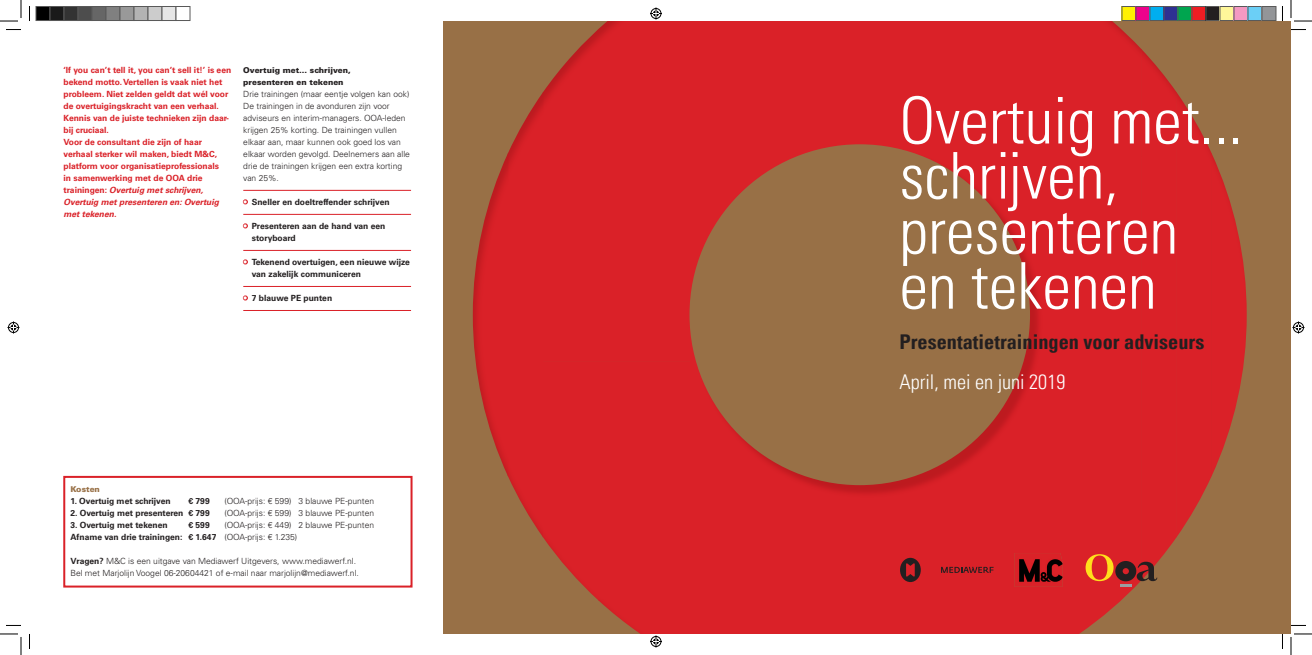
<style>
.page{position:relative;width:1312px;height:655px;background:#fff}
.page>*{position:absolute;margin:0;border:0;box-sizing:border-box;transform-origin:0 0}
.t1{font:64.3px/55px "Univers LTCYR 47 Light Cond";color:#fff}
.t2{font:20.3px "Univers LTCYR 67 Bold Cond";color:#231f20}
.t3{font:20.3px "Univers LTCYR 47 Light Cond";color:#fff}
.t4{font:300 8.5px/12px "Univers LT";color:#231f20}
.t5{font:700 8.5px/12px "Univers LT";color:#da2128}
.t6{font:700 8.5px/12px "Univers LT";color:#231f20}
.t7{font:900 8px/12px "Univers LT";color:#231f20}
.t8{font:900 8px "Univers LT";color:#987046}
.s1{font-style:italic}
.s2{font-weight:300;color:#fff}
.s3{font-weight:700}
</style>
<div class="page">
<div style="left:443px;top:21px;width:848px;height:612px;background:#987046"></div>
<div style="left:543px;top:21px;width:176px;height:579px;background:#da2128"></div>
<div style="left:719px;top:21px;width:422px;height:136px;background:#da2128"></div>
<img style="left:1141px;top:49px;width:36px;height:530px">
<img style="left:508px;top:92px;width:35px;height:445px">
<img style="left:1176px;top:92px;width:36px;height:445px">
<img style="left:473px;top:153px;width:35px;height:323px">
<img style="left:1211px;top:153px;width:36px;height:323px">
<div style="left:1036px;top:157px;width:106px;height:476px;background:#da2128"></div>
<div style="left:719px;top:497px;width:317px;height:136px;background:#da2128"></div>
<img style="left:598px;top:599px;width:121px;height:34px">
<img style="left:691px;top:146px;width:352px;height:351px">
<div style="left:689px;top:144px;width:341px;height:341px;background:#987046;border-radius:50%"></div>
<svg style="left:900px;top:557px;width:21px;height:24px"></svg>
<svg style="left:941px;top:566px;width:53px;height:6px"></svg>
<img style="left:1014px;top:553px;width:49px;height:33px">
<hr style="left:243px;top:190px;width:168px;height:1px;background:#da2128">
<hr style="left:243px;top:214px;width:168px;height:1px;background:#da2128">
<hr style="left:243px;top:250px;width:168px;height:1px;background:#da2128">
<hr style="left:243px;top:286px;width:168px;height:1px;background:#da2128">
<hr style="left:243px;top:310px;width:168px;height:1px;background:#da2128">
<svg style="left:243px;top:199px;width:5px;height:5px"></svg>
<svg style="left:243px;top:223px;width:5px;height:5px"></svg>
<svg style="left:243px;top:259px;width:5px;height:5px"></svg>
<svg style="left:243px;top:295px;width:5px;height:5px"></svg>
<div style="left:63px;top:475px;width:350px;height:112px;border:2px solid #da2128"></div>
<svg style="left:1086px;top:554px;width:71px;height:33px;background:#b14028"></svg>
<svg style="left:6px;top:29px;width:15px;height:1px"></svg>
<svg style="left:1291px;top:29px;width:15px;height:1px"></svg>
<svg style="left:6px;top:625px;width:15px;height:1px"></svg>
<svg style="left:1291px;top:625px;width:15px;height:1px"></svg>
<svg style="left:29px;top:6px;width:1px;height:15px"></svg>
<svg style="left:29px;top:634px;width:1px;height:14px"></svg>
<svg style="left:1282px;top:6px;width:1px;height:15px"></svg>
<svg style="left:1282px;top:633px;width:1px;height:15px"></svg>
<svg style="left:0;top:0;width:22px;height:22px"></svg>
<svg style="left:0;top:633px;width:22px;height:21px"></svg>
<svg style="left:1290px;top:0;width:22px;height:22px"></svg>
<svg style="left:1290px;top:633px;width:22px;height:21px"></svg>
<svg style="left:650px;top:7px;width:12px;height:12px"></svg>
<svg style="left:650px;top:635px;width:12px;height:12px"></svg>
<svg style="left:8px;top:321px;width:12px;height:12px"></svg>
<svg style="left:1292px;top:321px;width:12px;height:12px"></svg>
<div style="left:36px;top:6px;width:14px;height:14px;background:#000"></div>
<div style="left:36px;top:6px;width:15px;height:15px;border:1px solid #595959"></div>
<div style="left:50px;top:6px;width:14px;height:14px;background:#1a1a1a"></div>
<div style="left:50px;top:6px;width:15px;height:15px;border:1px solid #595959"></div>
<div style="left:64px;top:6px;width:14px;height:14px;background:#333"></div>
<div style="left:64px;top:6px;width:15px;height:15px;border:1px solid #595959"></div>
<div style="left:78px;top:6px;width:14px;height:14px;background:#4d4d4d"></div>
<div style="left:78px;top:6px;width:15px;height:15px;border:1px solid #595959"></div>
<div style="left:92px;top:6px;width:14px;height:14px;background:#666"></div>
<div style="left:92px;top:6px;width:15px;height:15px;border:1px solid #595959"></div>
<div style="left:106px;top:6px;width:14px;height:14px;background:#808080"></div>
<div style="left:106px;top:6px;width:15px;height:15px;border:1px solid #595959"></div>
<div style="left:120px;top:6px;width:14px;height:14px;background:#999"></div>
<div style="left:120px;top:6px;width:15px;height:15px;border:1px solid #595959"></div>
<div style="left:134px;top:6px;width:14px;height:14px;background:#b3b3b3"></div>
<div style="left:134px;top:6px;width:15px;height:15px;border:1px solid #595959"></div>
<div style="left:148px;top:6px;width:14px;height:14px;background:#ccc"></div>
<div style="left:148px;top:6px;width:15px;height:15px;border:1px solid #595959"></div>
<div style="left:162px;top:6px;width:14px;height:14px;background:#e6e6e6"></div>
<div style="left:162px;top:6px;width:15px;height:15px;border:1px solid #595959"></div>
<div style="left:176px;top:6px;width:15px;height:15px;border:1px solid #595959"></div>
<div style="left:1122px;top:6px;width:14px;height:14px;background:#fff101"></div>
<div style="left:1121px;top:6px;width:15px;height:15px;border:1px solid #595959"></div>
<div style="left:1136px;top:6px;width:14px;height:14px;background:#ed028c"></div>
<div style="left:1135px;top:6px;width:15px;height:15px;border:1px solid #595959"></div>
<div style="left:1150px;top:6px;width:14px;height:14px;background:#00aeef"></div>
<div style="left:1149px;top:6px;width:15px;height:15px;border:1px solid #595959"></div>
<div style="left:1164px;top:6px;width:14px;height:14px;background:#2e3092"></div>
<div style="left:1163px;top:6px;width:15px;height:15px;border:1px solid #595959"></div>
<div style="left:1178px;top:6px;width:14px;height:14px;background:#00a54f"></div>
<div style="left:1177px;top:6px;width:15px;height:15px;border:1px solid #595959"></div>
<div style="left:1192px;top:6px;width:14px;height:14px;background:#ee1d23"></div>
<div style="left:1191px;top:6px;width:15px;height:15px;border:1px solid #595959"></div>
<div style="left:1206px;top:6px;width:14px;height:14px;background:#231f20"></div>
<div style="left:1205px;top:6px;width:15px;height:15px;border:1px solid #595959"></div>
<div style="left:1220px;top:6px;width:14px;height:14px;background:#fff79a"></div>
<div style="left:1219px;top:6px;width:15px;height:15px;border:1px solid #595959"></div>
<div style="left:1234px;top:6px;width:14px;height:14px;background:#f499c2"></div>
<div style="left:1233px;top:6px;width:15px;height:15px;border:1px solid #595959"></div>
<div style="left:1248px;top:6px;width:14px;height:14px;background:#6bcff6"></div>
<div style="left:1247px;top:6px;width:15px;height:15px;border:1px solid #595959"></div>
<div style="left:1262px;top:6px;width:14px;height:14px;background:#939598"></div>
<div style="left:1261px;top:6px;width:15px;height:15px;border:1px solid #595959"></div>
<p class="t5" style="left:64px;top:64px;width:169px">‘If you can’t tell it, you can’t sell it!’ is een bekend motto. Vertellen is vaak niet het probleem. Niet zelden geldt dat wél voor de overtuigingskracht van een verhaal.<br>Kennis van de juiste technieken zijn daar&shy;bij cruciaal.<br>Voor de consultant die zijn of haar verhaal sterker wil maken, biedt M&amp;C, platform voor organisatieprofessionals<br>in samenwerking met de OOA drie trainingen: <span class="s1">Overtuig met schrijven, Overtuig met presenteren en: Overtuig met tekenen.</span></p>
<p class="t7" style="left:243px;top:64px;width:109px">Overtuig met… schrijven, presenteren en tekenen</p>
<p class="t4" style="left:243px;top:88px;width:168px">Drie trainingen (maar eentje volgen kan ook)<br>De trainingen in de avonduren zijn voor adviseurs en interim-managers. OOA-leden krijgen 25% korting. De trainingen vullen elkaar aan, maar kunnen ook goed los van elkaar worden gevolgd. Deelnemers aan alle drie de trainingen krijgen een extra korting van 25%.</p>
<p class="t6" style="left:243px;top:196px;width:148px"><span class="s2">•</span> Sneller en doeltreffender schrijven</p>
<p class="t6" style="left:252px;top:220px;width:135px;text-indent:-8px"><span class="s2">•</span> Presenteren aan de hand van een storyboard</p>
<p class="t6" style="left:252px;top:256px;width:160px;text-indent:-8px"><span class="s2">•</span> Tekenend overtuigen, een nieuwe wijze van zakelijk communiceren</p>
<p class="t6" style="left:243px;top:292px;width:90px"><span class="s2">•</span> 7 blauwe PE punten</p>
<p class="t8" style="left:71px;top:483px;width:31px">Kosten</p>
<p class="t6" style="left:71px;top:494px;width:102px">1. Overtuig met schrijven</p>
<p class="t6" style="left:189px;top:494px;width:23px">€ 799</p>
<p class="t4" style="left:225px;top:494px;width:151px">(OOA-prijs: € 599) 3 blauwe PE-punten</p>
<p class="t6" style="left:71px;top:506px;width:141px">2. Overtuig met presenteren € 799</p>
<p class="t4" style="left:225px;top:506px;width:151px">(OOA-prijs: € 599) 3 blauwe PE-punten</p>
<p class="t6" style="left:71px;top:518px;width:99px">3. Overtuig met tekenen</p>
<p class="t6" style="left:189px;top:518px;width:23px">€ 599</p>
<p class="t4" style="left:71px;top:518px;width:305px;text-indent:154px">(OOA-prijs: € 449) 2 blauwe PE-punten<br><span class="s3">Afname van drie trainingen: € 1.647</span> (OOA-prijs: € 1.235)</p>
<p class="t4" style="left:71px;top:554px;width:290px"><span class="s3">Vragen?</span> M&amp;C is een uitgave van Mediawerf Uitgevers, www.mediawerf.nl.<br>Bel met Marjolijn Voogel 06-20604421 of e-mail naar marjolijn@mediawerf.nl.</p>
<h1 class="t1" style="left:899px;top:90px;width:345px">Overtuig met... schrĳven, presenteren en tekenen</h1>
<h2 class="t2" style="left:899px;top:329px;width:306px">Presentatietrainingen voor adviseurs</h2>
<h2 class="t3" style="left:899px;top:367px;width:167px">April, mei en juni 2019</h2>
</div>
